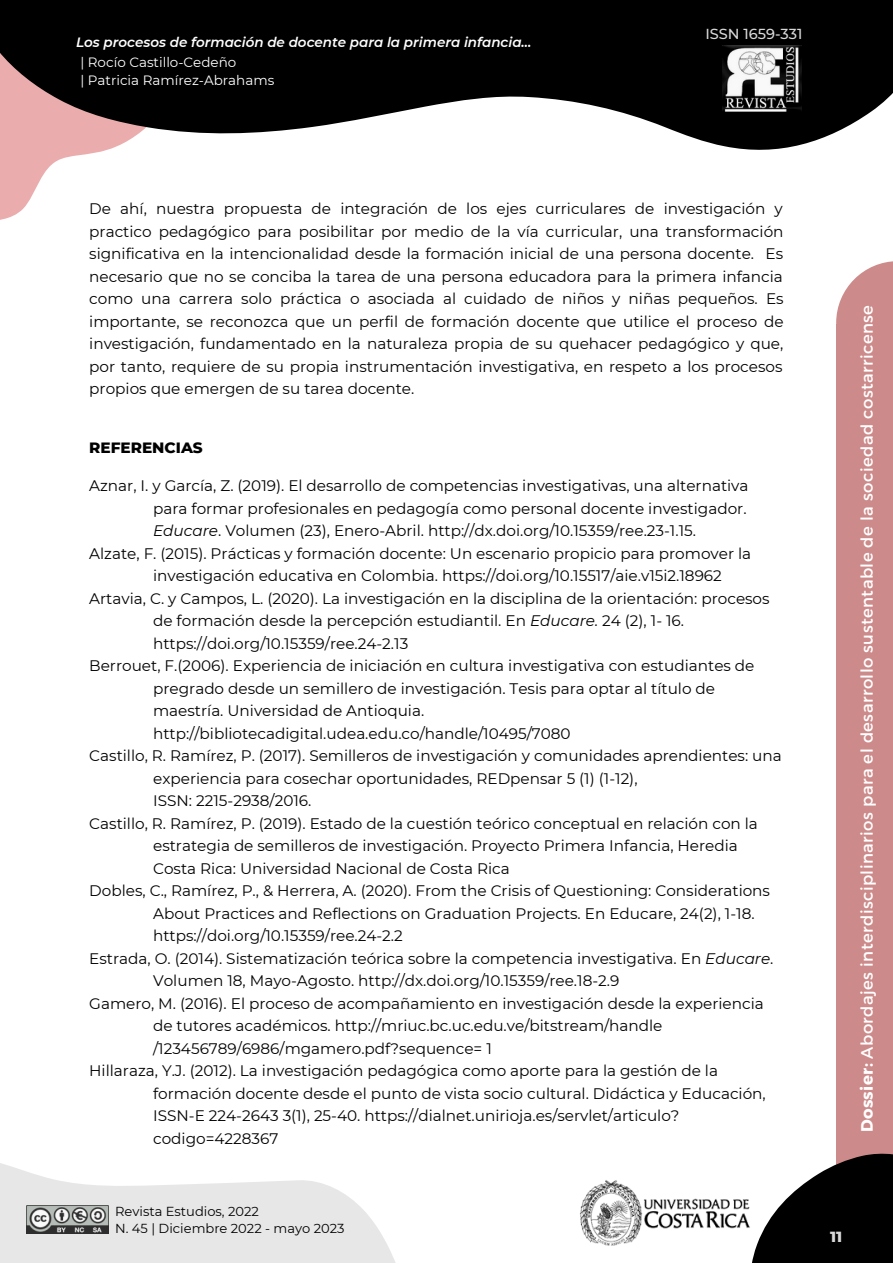
<style>
.page{position:relative;width:893px;height:1264px;background:#fff}
.page>*{position:absolute;margin:0;border:0;box-sizing:border-box;transform-origin:0 0}
.t1{font:16.5px "Montserrat";letter-spacing:.025em;color:#fff}
.t2{font:15.3px/22.5px "Montserrat";color:#000;text-align:justify}
.t3{font:800 15.3px "Montserrat";color:#000}
.t4{font:800 15px "Montserrat";color:#d9d9d9}
.t5{font:500 14.55px "Montserrat";color:#d9d9d9}
.t6{font:italic 600 13.5px "Montserrat";color:#fff}
.t7{font:13.5px/18px "Montserrat";color:#fff}
.t8{font:13.05px/17.4px "Montserrat";color:#000}
.s1{font-style:italic}
.s2{font-weight:700}
</style>
<div class="page">
<svg style="left:0;top:0;width:892px;height:220px;fill:#000"></svg>
<div style="left:836px;top:324px;width:56px;height:903px;background:#cd8a8a"></div>
<svg style="left:836px;top:261px;width:56px;height:63px"></svg>
<svg style="left:752px;top:1153px;width:140px;height:109px;fill:#000"></svg>
<svg style="left:0;top:1163px;width:395px;height:99px;fill:#e7e7e7"></svg>
<img style="left:722px;top:45px;width:79px;height:71px">
<img style="left:580px;top:1180px;width:170px;height:66px">
<img style="left:27px;top:1205px;width:82px;height:28px">
<p class="t6" style="left:76px;top:34px;width:457px">Los procesos de formación de docente para la primera infancia...</p>
<p class="t7" style="left:80px;top:53px;width:195px">| Rocío Castillo-Cedeño<br>| Patricia Ramírez-Abrahams</p>
<p class="t5" style="left:705px;top:25px;width:99px">ISSN 1659-331</p>
<p class="t2" style="left:89px;top:198px;width:695px">De ahí, nuestra propuesta de integración de los ejes curriculares de investigación y practico pedagógico para posibilitar por medio de la vía curricular, una transformación significativa en la intencionalidad desde la formación inicial de una persona docente. Es necesario que no se conciba la tarea de una persona educadora para la primera infancia como una carrera solo práctica o asociada al cuidado de niños y niñas pequeños. Es importante, se reconozca que un perfil de formación docente que utilice el proceso de investigación, fundamentado en la naturaleza propia de su quehacer pedagógico y que, por tanto, requiere de su propia instrumentación investigativa, en respeto a los procesos propios que emergen de su tarea docente.</p>
<p class="t3" style="left:89px;top:438px;width:115px">REFERENCIAS</p>
<p class="t2" style="left:89px;top:474px;width:660px">Aznar, I. y García, Z. (2019). El desarrollo de competencias investigativas, una alternativa</p>
<p class="t2" style="left:153px;top:497px;width:595px">para formar profesionales en pedagogía como personal docente investigador.</p>
<p class="t2" style="left:153px;top:519px;width:544px"><span class="s1">Educare</span>. Volumen (23), Enero-Abril. http://dx.doi.org/10.15359/ree.23-1.15.</p>
<p class="t2" style="left:89px;top:542px;width:663px">Alzate, F. (2015). Prácticas y formación docente: Un escenario propicio para promover la</p>
<p class="t2" style="left:153px;top:564px;width:570px">investigación educativa en Colombia. https://doi.org/10.15517/aie.v15i2.18962</p>
<p class="t2" style="left:89px;top:587px;width:681px">Artavia, C. y Campos, L. (2020). La investigación en la disciplina de la orientación: procesos</p>
<p class="t2" style="left:153px;top:609px;width:532px">de formación desde la percepción estudiantil. En <span class="s1">Educare.</span> 24 (2), 1- 16.</p>
<p class="t2" style="left:153px;top:632px;width:257px">https://doi.org/10.15359/ree.24-2.13</p>
<p class="t2" style="left:89px;top:654px;width:666px">Berrouet, F.(2006). Experiencia de iniciación en cultura investigativa con estudiantes de</p>
<p class="t2" style="left:153px;top:677px;width:563px">pregrado desde un semillero de investigación. Tesis para optar al título de</p>
<p class="t2" style="left:153px;top:699px;width:273px">maestría. Universidad de Antioquia.</p>
<p class="t2" style="left:153px;top:722px;width:419px">http://bibliotecadigital.udea.edu.co/handle/10495/7080</p>
<p class="t2" style="left:89px;top:744px;width:694px">Castillo, R. Ramírez, P. (2017). Semilleros de investigación y comunidades aprendientes: una</p>
<p class="t2" style="left:153px;top:767px;width:486px">experiencia para cosechar oportunidades, REDpensar 5 (1) (1-12),</p>
<p class="t2" style="left:153px;top:789px;width:160px">ISSN: 2215-2938/2016.</p>
<p class="t2" style="left:89px;top:812px;width:670px">Castillo, R. Ramírez, P. (2019). Estado de la cuestión teórico conceptual en relación con la</p>
<p class="t2" style="left:153px;top:834px;width:586px">estrategia de semilleros de investigación. Proyecto Primera Infancia, Heredia</p>
<p class="t2" style="left:153px;top:857px;width:358px">Costa Rica: Universidad Nacional de Costa Rica</p>
<p class="t2" style="left:89px;top:879px;width:682px">Dobles, C., Ramírez, P., &amp; Herrera, A. (2020). From the Crisis of Questioning: Considerations</p>
<p class="t2" style="left:153px;top:902px;width:603px">About Practices and Reflections on Graduation Projects. En Educare, 24(2), 1-18.</p>
<p class="t2" style="left:153px;top:924px;width:251px">https://doi.org/10.15359/ree.24-2.2</p>
<p class="t2" style="left:89px;top:946px;width:685px">Estrada, O. (2014). Sistematización teórica sobre la competencia investigativa. En <span class="s1">Educare</span>.</p>
<p class="t2" style="left:153px;top:969px;width:467px">Volumen 18, Mayo-Agosto. http://dx.doi.org/10.15359/ree.18-2.9</p>
<p class="t2" style="left:89px;top:991px;width:676px">Gamero, M. (2016). El proceso de acompañamiento en investigación desde la experiencia</p>
<p class="t2" style="left:153px;top:1014px;width:511px">de tutores académicos. http://mriuc.bc.uc.edu.ve/bitstream/handle</p>
<p class="t2" style="left:153px;top:1036px;width:340px">/123456789/6986/mgamero.pdf?sequence= 1</p>
<p class="t2" style="left:89px;top:1059px;width:630px">Hillaraza, Y.J. (2012). La investigación pedagógica como aporte para la gestión de la</p>
<p class="t2" style="left:153px;top:1081px;width:614px">formación docente desde el punto de vista socio cultural. Didáctica y Educación,</p>
<p class="t2" style="left:153px;top:1104px;width:528px">ISSN-E 224-2643 3(1), 25-40. https://dialnet.unirioja.es/servlet/articulo?</p>
<p class="t2" style="left:153px;top:1126px;width:127px">codigo=4228367</p>
<p class="t8" style="left:115px;top:1202px;width:231px">Revista Estudios, 2022<br>N. 45 | Diciembre 2022 - mayo 2023</p>
<p class="t1" style="left:856px;top:1132px;width:829px;rotate:-90deg"><span class="s2">Dossier:</span> Abordajes interdisciplinarios para el desarrollo sustentable de la sociedad costarricense</p>
<p class="t4" style="left:830px;top:1227px;width:14px">11</p>
</div>
